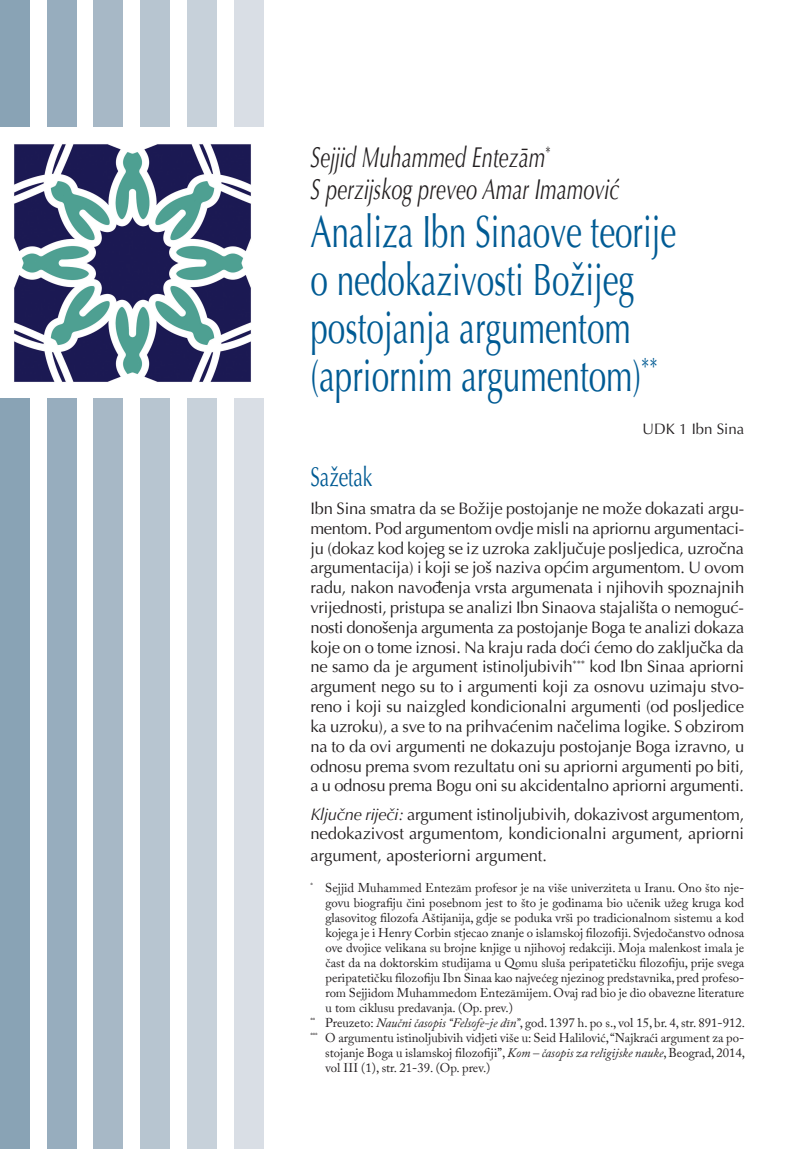
<style>
.page{position:relative;width:808px;height:1149px;background:#fff}
.page>*{position:absolute;margin:0;border:0;box-sizing:border-box;transform-origin:0 0}
.t1{font:45px/48px "Optima";color:#005b94;scale:.7 1}
.t2{font:italic 28.5px/31.5px "Optima";color:#231f20;scale:.7 1}
.t3{font:27px "Optima";color:#005b94;scale:.7 1}
.t4{font:16.5px/19.8px "Optima";letter-spacing:-.01em;color:#231f20;text-align:justify}
.t5{font:15px "Optima";color:#231f20}
.t6{font:12.75px "Adobe Caslon Pro";color:#231f20}
.s1{font-style:italic}
</style>
<div class="page">
<div style="left:0;top:0;width:30px;height:1148px;background:#89a3b5"></div>
<div style="left:187px;top:0;width:30px;height:1148px;background:#c7d1da"></div>
<div style="left:140px;top:0;width:30px;height:1148px;background:#b7c5d0"></div>
<div style="left:94px;top:0;width:29px;height:1148px;background:#a7b8c6"></div>
<div style="left:47px;top:0;width:30px;height:1148px;background:#97adbe"></div>
<div style="left:234px;top:0;width:30px;height:1148px;background:#d9dee5"></div>
<div style="left:0;top:128px;width:277px;height:270px;background:#fff"></div>
<img style="left:14px;top:144px;width:237px;height:238px">
<h2 class="t2" style="left:310px;top:142px;width:443px">Sejjid Muhammed Entezām<sup>*<br></sup>S perzijskog preveo Amar Imamović</h2>
<h1 class="t1" style="left:310px;top:208px;width:524px">Analiza Ibn Sinaove teorije o nedokazivosti Božijeg postojanja argumentom (apriornim argumentom)<sup>**</sup></h1>
<p class="t5" style="left:642px;top:419px;width:103px">UDK 1 Ibn Sina</p>
<h3 class="t3" style="left:310px;top:459px;width:90px">Sažetak</h3>
<p class="t4" style="left:310px;top:498px;width:435px">Ibn Sina smatra da se Božije postojanje ne može dokazati argu&shy;mentom. Pod argumentom ovdje misli na apriornu argumentaci&shy;ju (dokaz kod kojeg se iz uzroka zaključuje posljedica, uzročna argumentacija) i koji se još naziva općim argumentom. U ovom radu, nakon navođenja vrsta argumenata i njihovih spoznajnih vrijednosti, pristupa se analizi Ibn Sinaova stajališta o nemoguć&shy;nosti donošenja argumenta za postojanje Boga te analizi dokaza koje on o tome iznosi. Na kraju rada doći ćemo do zaključka da ne samo da je argument istinoljubivih<sup>***</sup> kod Ibn Sinaa apriorni argument nego su to i argumenti koji za osnovu uzimaju stvo&shy;reno i koji su naizgled kondicionalni argumenti (od posljedice ka uzroku), a sve to na prihvaćenim načelima logike. S obzirom na to da ovi argumenti ne dokazuju postojanje Boga izravno, u odnosu prema svom rezultatu oni su apriorni argumenti po biti, a u odnosu prema Bogu oni su akcidentalno apriorni argumenti.</p>
<p class="t4" style="left:310px;top:804px;width:435px"><span class="s1">Ključne riječi:</span> argument istinoljubivih, dokazivost argumentom, nedokazivost argumentom, kondicionalni argument, apriorni</p>
<p class="t4" style="left:310px;top:845px;width:238px">argument, aposteriorni argument.</p>
<p class="t6" style="left:310px;top:880px;width:435px"><sup>*</sup> Sejjid Muhammed Entezām profesor je na više univerziteta u Iranu. Ono što nje-</p>
<p class="t6" style="left:325px;top:895px;width:420px">govu biografiju čini posebnom jest to što je godinama bio učenik užeg kruga kod</p>
<p class="t6" style="left:325px;top:910px;width:420px">glasovitog filozofa Aštijanija, gdje se poduka vrši po tradicionalnom sistemu a kod</p>
<p class="t6" style="left:325px;top:925px;width:420px">kojega je i Henry Corbin stjecao znanje o islamskoj filozofiji. Svjedočanstvo odnosa</p>
<p class="t6" style="left:325px;top:940px;width:420px">ove dvojice velikana su brojne knjige u njihovoj redakciji. Moja malenkost imala je</p>
<p class="t6" style="left:325px;top:955px;width:420px">čast da na doktorskim studijama u Qomu sluša peripatetičku filozofiju, prije svega</p>
<p class="t6" style="left:325px;top:970px;width:420px">peripatetičku filozofiju Ibn Sinaa kao najvećeg njezinog predstavnika, pred profeso-</p>
<p class="t6" style="left:325px;top:985px;width:420px">rom Sejjidom Muhammedom Entezāmijem.Ovaj rad bio je dio obavezne literature</p>
<p class="t6" style="left:325px;top:1000px;width:189px">u tom ciklusu predavanja. (Op. prev.)</p>
<p class="t6" style="left:310px;top:1015px;width:436px"><sup>**</sup> Preuzeto: <span class="s1">Naučni časopis “Felsofe-je dīn”</span>, god. 1397 h. po s., vol 15, br. 4,str. 891-912.</p>
<p class="t6" style="left:310px;top:1030px;width:435px"><sup>***</sup> O argumentu istinoljubivih vidjeti više u: Seid Halilović,“Najkraći argument za po-</p>
<p class="t6" style="left:325px;top:1045px;width:421px">stojanje Boga u islamskoj filozofiji”,<span class="s1">Kom – časopis za religijske nauke</span>,Beograd, 2014,</p>
<p class="t6" style="left:325px;top:1060px;width:167px">vol III (1), str. 21-39. (Op. prev.)</p>
</div>
